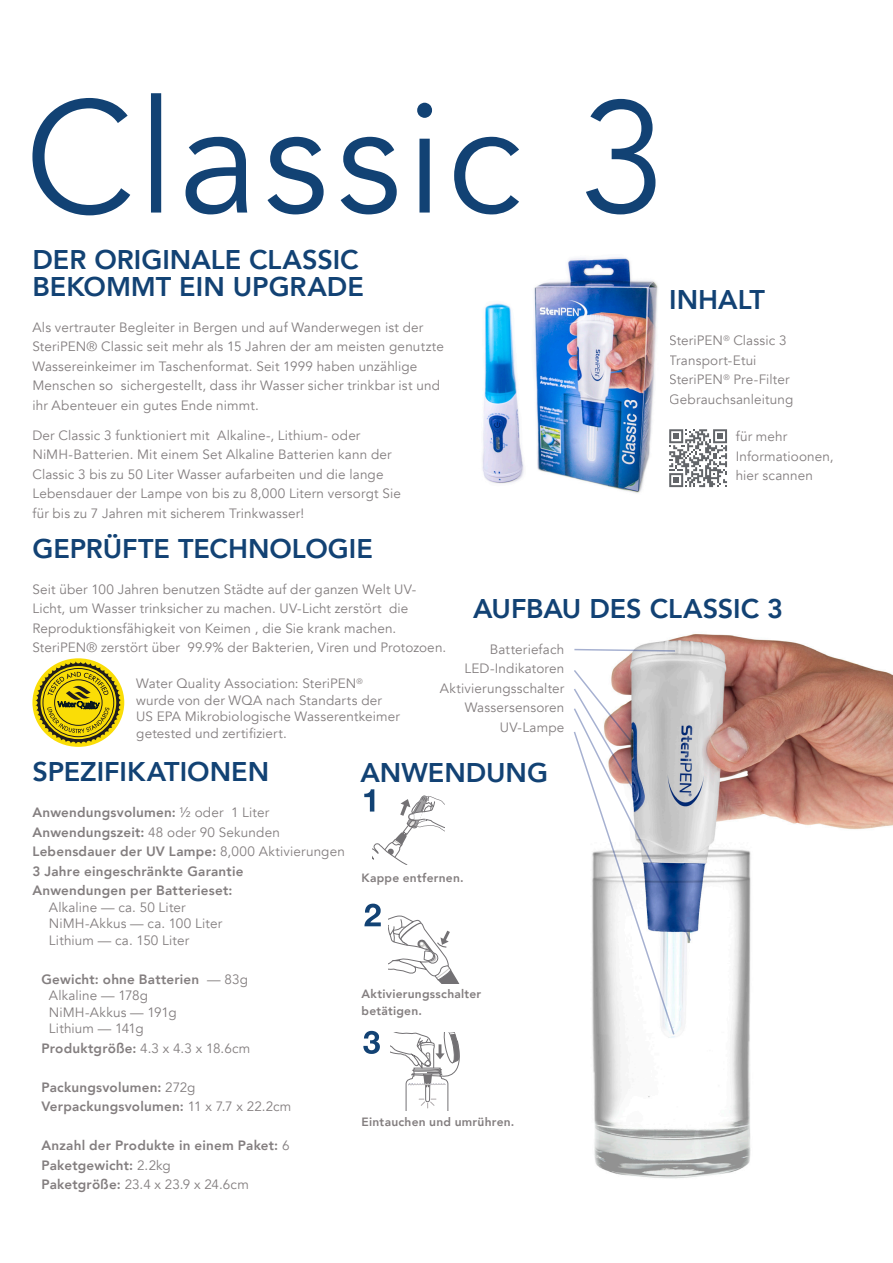
<style>
.page{position:relative;width:893px;height:1263px;background:#fff}
.page>*{position:absolute;margin:0;border:0;box-sizing:border-box;transform-origin:0 0}
.t1{font:800 27px/27px "Avenir";color:#124274}
.t2{font:13.5px/19.5px "Avenir";letter-spacing:.01em;color:#837e7f}
.t3{font:800 13.5px "Avenir";letter-spacing:.015em;color:#837e7f}
.t4{font:800 12px/16.5px "Avenir";letter-spacing:.02em;color:#837e7f}
.s1{font-weight:400}
.s2{font-weight:800}
</style>
<div class="page">
<img style="left:592px;top:487px;width:301px;height:692px">
<img style="left:482px;top:257px;width:187px;height:255px">
<svg style="left:574px;top:648px;width:103px;height:4px"></svg>
<svg style="left:573px;top:668px;width:119px;height:368px"></svg>
<svg style="left:32px;top:658px;width:92px;height:89px"></svg>
<svg style="left:36px;top:661px;width:85px;height:83px;background:#c1af2d"></svg>
<svg style="left:32px;top:93px;width:623px;height:122px"></svg>
<svg style="left:669px;top:429px;width:58px;height:58px"></svg>
<svg style="left:364px;top:789px;width:81px;height:75px"></svg>
<svg style="left:389px;top:916px;width:70px;height:67px"></svg>
<svg style="left:364px;top:904px;width:17px;height:22px"></svg>
<svg style="left:390px;top:1032px;width:70px;height:79px"></svg>
<svg style="left:363px;top:1031px;width:17px;height:23px"></svg>
<p class="t1" style="left:32px;top:246px;width:333px">DER ORIGINALE CLASSIC<br>BEKOMMT EIN UPGRADE</p>
<p class="t2" style="left:32px;top:318px;width:413px">Als vertrauter Begleiter in Bergen und auf Wanderwegen ist der SteriPEN® Classic seit mehr als 15 Jahren der am meisten genutzte Wassereinkeimer im Taschenformat. Seit 1999 haben unzählige Menschen so sichergestellt, dass ihr Wasser sicher trinkbar ist und ihr Abenteuer ein gutes Ende nimmt.</p>
<p class="t2" style="left:32px;top:426px;width:370px">Der Classic 3 funktioniert mit Alkaline-, Lithium- oder NiMH-Batterien. Mit einem Set Alkaline Batterien kann der Classic 3 bis zu 50 Liter Wasser aufarbeiten und die lange Lebensdauer der Lampe von bis zu 8,000 Litern versorgt Sie für bis zu 7 Jahren mit sicherem Trinkwasser!</p>
<p class="t2" style="left:736px;top:427px;width:99px">für mehr<br>Informatioonen, hier scannen</p>
<p class="t1" style="left:669px;top:286px;width:97px">INHALT</p>
<p class="t2" style="left:669px;top:331px;width:126px">SteriPEN<sup>®</sup> Classic 3<br>Transport-Etui<br>SteriPEN<sup>®</sup> Pre-Filter<br>Gebrauchsanleitung</p>
<p class="t1" style="left:32px;top:535px;width:342px">GEPRÜFTE TECHNOLOGIE</p>
<p class="t2" style="left:32px;top:579px;width:415px">Seit über 100 Jahren benutzen Städte auf der ganzen Welt UV-Licht, um Wasser trinksicher zu machen. UV-Licht zerstört die Reproduktionsfähigkeit von Keimen , die Sie krank machen.<br>SteriPEN® zerstört über 99.9% der Bakterien, Viren und Protozoen.</p>
<p class="t2" style="left:136px;top:675px;width:265px;line-height:16.5px">Water Quality Association: SteriPEN<sup>® </sup>wurde von der WQA nach Standarts der US EPA Mikrobiologische Wasserentkeimer getested und zertifiziert.</p>
<p class="t1" style="left:473px;top:595px;width:312px">AUFBAU DES CLASSIC 3</p>
<p class="t2" style="left:490px;top:639px;width:76px">Batteriefach</p>
<p class="t2" style="left:464px;top:659px;width:101px">LED-Indikatoren</p>
<p class="t2" style="left:440px;top:678px;width:126px">Aktivierungsschalter</p>
<p class="t2" style="left:465px;top:698px;width:101px">Wassersensoren</p>
<p class="t2" style="left:500px;top:717px;width:66px">UV-Lampe</p>
<p class="t1" style="left:32px;top:758px;width:238px">SPEZIFIKATIONEN</p>
<p class="t3" style="left:32px;top:802px;width:238px">Anwendungsvolumen: <span class="s1">½ oder 1 Liter</span></p>
<p class="t2" style="left:32px;top:823px;width:249px"><span class="s2">Anwendungszeit:</span> 48 oder 90 Sekunden</p>
<p class="t3" style="left:32px;top:841px;width:314px">Lebensdauer der UV Lampe: <span class="s1">8,000 Aktivierungen</span></p>
<p class="t3" style="left:32px;top:861px;width:213px">3 Jahre eingeschränkte Garantie</p>
<p class="t2" style="left:49px;top:883px;width:185px;line-height:16.5px;text-indent:-16px"><span class="s2">Anwendungen per Batterieset:<br></span>Alkaline — ca. 50 Liter<br>NiMH-Akkus — ca. 100 Liter<br>Lithium — ca. 150 Liter</p>
<p class="t2" style="left:49px;top:971px;width:200px;line-height:16.5px;text-indent:-7px"><span class="s2">Gewicht: ohne Batterien</span> — 83g<br>Alkaline — 178g<br>NiMH-Akkus — 191g<br>Lithium — 141g</p>
<p class="t2" style="left:41px;top:1039px;width:210px"><span class="s2">Produktgröße:</span> 4.3 x 4.3 x 18.6cm</p>
<p class="t3" style="left:41px;top:1077px;width:155px">Packungsvolumen: <span class="s1">272g</span></p>
<p class="t3" style="left:41px;top:1096px;width:251px">Verpackungsvolumen: <span class="s1">11 x 7.7 x 22.2cm</span></p>
<p class="t3" style="left:41px;top:1135px;width:250px">Anzahl der Produkte in einem Paket: <span class="s1">6</span></p>
<p class="t3" style="left:41px;top:1155px;width:131px">Paketgewicht: <span class="s1">2.2kg</span></p>
<p class="t2" style="left:41px;top:1175px;width:209px"><span class="s2">Paketgröße:</span> 23.4 x 23.9 x 24.6cm</p>
<p class="t1" style="left:360px;top:759px;width:189px">ANWENDUNG</p>
<p class="t4" style="left:362px;top:870px;width:104px">Kappe entfernen.</p>
<p class="t4" style="left:362px;top:986px;width:121px">Aktivierungsschalter betätigen.</p>
<p class="t4" style="left:362px;top:1113px;width:154px">Eintauchen und umrühren.</p>
</div>
